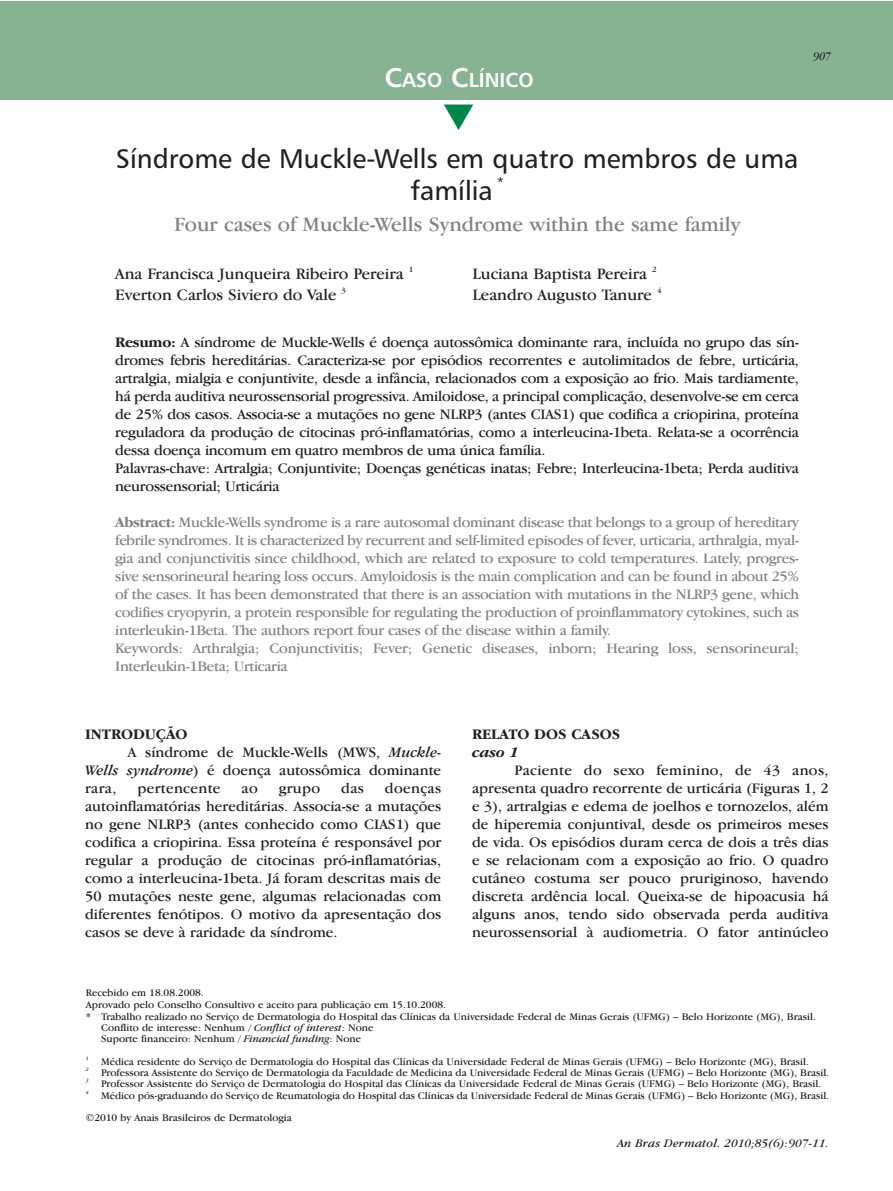
<style>
.page{position:relative;width:893px;height:1191px;background:#fff}
.page>*{position:absolute;margin:0;border:0;box-sizing:border-box;transform-origin:0 0}
.t1{font:27px/31.5px "Humanist 777 BT Roman B";color:#231f20;text-align:center}
.t2{font:21px "Garamond IT Cby BT";color:#808285}
.t3{font:20.25px "Humanist 777 BT Bold B";color:#fff}
.t4{font:16.5px "Garamond IT Cby BT";color:#231f20}
.t5{font:15px/18px "Garamond IT Cby BT";letter-spacing:-.015em;color:#231f20;text-align:justify}
.t6{font:15px/18px "Garamond IT Cby BT";letter-spacing:-.02em;color:#808285}
.t7{font:700 15px "Garamond IT Cby BT";color:#231f20}
.t8{font:15px "Garamond IT Cby BT";letter-spacing:.02em;color:#231f20}
.t9{font:italic 700 15px "Garamond IT Cby BT";color:#231f20}
.t10{font:13.5px "Humanist 777 BT Roman B";color:#231f20}
.t11{font:italic 12px "Garamond IT Cby BT";letter-spacing:.015em;color:#231f20}
.t12{font:italic 12px "Garamond IT Cby BT";letter-spacing:.015em;color:#231f20;scale:.9 1}
.t13{font:10.5px/11.2px "Garamond IT Cby BT";color:#231f20}
.t14{font:8.25px "Garamond IT Cby BT";color:#231f20}
.t15{font:italic 5.25px "Garamond IT Cby BT";color:#231f20}
.t16{font:5.25px "Garamond IT Cby BT";color:#231f20}
.s1{font-size:27px}
.s2{font-weight:700}
.s3{font-style:italic}
</style>
<div class="page">
<div style="left:0;top:1px;width:892px;height:98px;background:#87b392"></div>
<h3 class="t3" style="left:385px;top:71px;width:150px"><span class="s1">C</span>ASO <span class="s1">C</span>LÍNICO</h3>
<p class="t12" style="left:813px;top:52px;width:21px">907</p>
<h1 class="t1" style="left:116px;top:146px;width:684px">Síndrome de Muckle-Wells em quatro membros de uma família</h1>
<p class="t10" style="left:497px;top:177px;width:8px">*</p>
<h2 class="t2" style="left:174px;top:217px;width:568px">Four cases of Muckle-Wells Syndrome within the same family</h2>
<p class="t4" style="left:115px;top:268px;width:290px">Ana Francisca Junqueira Ribeiro Pereira</p>
<p class="t14" style="left:409px;top:266px;width:6px">1</p>
<p class="t4" style="left:472px;top:268px;width:176px">Luciana Baptista Pereira</p>
<p class="t14" style="left:652px;top:266px;width:6px">2</p>
<p class="t4" style="left:115px;top:289px;width:223px">Everton Carlos Siviero do Vale</p>
<p class="t14" style="left:341px;top:287px;width:6px">3</p>
<p class="t4" style="left:472px;top:289px;width:181px">Leandro Augusto Tanure</p>
<p class="t14" style="left:657px;top:287px;width:6px">4</p>
<p class="t5" style="left:115px;top:335px;width:685px;text-align:left"><span class="s2">Resumo:</span> A síndrome de Muckle-Wells é doença autossômica dominante rara, incluída no grupo das sín&shy;dromes febris hereditárias. Caracteriza-se por episódios recorrentes e autolimitados de febre, urticária, artralgia, mialgia e conjuntivite, desde a infância, relacionados com a exposição ao frio. Mais tardiamente, há perda auditiva neurossensorial progressiva. Amiloidose, a principal complicação, desenvolve-se em cerca de 25% dos casos. Associa-se a mutações no gene NLRP3 (antes CIAS1) que codifica a criopirina, proteína reguladora da produção de citocinas pró-inflamatórias, como a interleucina-1beta. Relata-se a ocorrência dessa doença incomum em quatro membros de uma única família.<br>Palavras-chave: Artralgia; Conjuntivite; Doenças genéticas inatas; Febre; Interleucina-1beta; Perda auditiva neurossensorial; Urticária</p>
<p class="t6" style="left:115px;top:515px;width:685px"><span class="s2">Abstract:</span> Muckle-Wells syndrome is a rare autosomal dominant disease that belongs to a group of hereditary febrile syndromes. It is characterized by recurrent and self-limited episodes of fever, urticaria, arthralgia, myal&shy;gia and conjunctivitis since childhood, which are related to exposure to cold temperatures. Lately, progres&shy;sive sensorineural hearing loss occurs. Amyloidosis is the main complication and can be found in about 25% of the cases. It has been demonstrated that there is an association with mutations in the NLRP3 gene, which codifies cryopyrin, a protein responsible for regulating the production of proinflammatory cytokines, such as interleukin-1Beta. The authors report four cases of the disease within a family.<br>Keywords: Arthralgia; Conjunctivitis; Fever; Genetic diseases, inborn; Hearing loss, sensorineural; Interleukin-1Beta; Urticaria</p>
<p class="t7" style="left:85px;top:729px;width:104px">INTRODUÇÃO</p>
<p class="t5" style="left:128px;top:744px;width:315px">A síndrome de Muckle-Wells (MWS, <span class="s3">Muckle-</span></p>
<p class="t5" style="left:85px;top:762px;width:358px"><span class="s3">Wells syndrome</span>) é doença autossômica dominante</p>
<p class="t5" style="left:85px;top:780px;width:33px">rara,</p>
<p class="t8" style="left:138px;top:783px;width:85px">pertencente</p>
<p class="t5" style="left:242px;top:780px;width:18px">ao</p>
<p class="t5" style="left:279px;top:780px;width:43px">grupo</p>
<p class="t5" style="left:341px;top:780px;width:24px">das</p>
<p class="t5" style="left:85px;top:780px;width:358px;text-indent:300px">doenças autoinflamatórias hereditárias. Associa-se a mutações no gene NLRP3 (antes conhecido como CIAS1) que codifica a criopirina. Essa proteína é responsável por regular a produção de citocinas pró-inflamatórias, como a interleucina-1beta. Já foram descritas mais de 50 mutações neste gene, algumas relacionadas com diferentes fenótipos. O motivo da apresentação dos casos se deve à raridade da síndrome.</p>
<p class="t7" style="left:472px;top:729px;width:150px">RELATO DOS CASOS</p>
<p class="t9" style="left:472px;top:746px;width:48px">caso 1</p>
<p class="t5" style="left:472px;top:762px;width:358px;text-indent:43px">Paciente do sexo feminino, de 43 anos, apresenta quadro recorrente de urticária (Figuras 1, 2 e 3), artralgias e edema de joelhos e tornozelos, além de hiperemia conjuntival, desde os primeiros meses de vida. Os episódios duram cerca de dois a três dias e se relacionam com a exposição ao frio. O quadro cutâneo costuma ser pouco pruriginoso, havendo discreta ardência local. Queixa-se de hipoacusia há alguns anos, tendo sido observada perda auditiva neurossensorial à audiometria. O fator antinúcleo</p>
<p class="t13" style="left:86px;top:987px;width:362px;line-height:12.6px">Recebido em 18.08.2008.<br>Aprovado pelo Conselho Consultivo e aceito para publicação em 15.10.2008.</p>
<p class="t13" style="left:101px;top:1011px;width:716px;text-indent:-15px">* Trabalho realizado no Serviço de Dermatologia do Hospital das Clínicas da Universidade Federal de Minas Gerais (UFMG) – Belo Horizonte (MG), Brasil.<br>Conflito de interesse: Nenhum / <span class="s3">Conflict of interest</span>: None<br>Suporte financeiro: Nenhum / <span class="s3">Financial funding</span>: None</p>
<p class="t16" style="left:86px;top:1056px;width:4px">1</p>
<p class="t13" style="left:101px;top:1056px;width:709px">Médica residente do Serviço de Dermatologia do Hospital das Clínicas da Universidade Federal de Minas Gerais (UFMG) – Belo Horizonte (MG), Brasil.</p>
<p class="t15" style="left:86px;top:1067px;width:4px">2</p>
<p class="t13" style="left:101px;top:1067px;width:730px">Professora Assistente do Serviço de Dermatologia da Faculdade de Medicina da Universidade Federal de Minas Gerais (UFMG) – Belo Horizonte (MG), Brasil.</p>
<p class="t15" style="left:86px;top:1078px;width:4px">3</p>
<p class="t13" style="left:101px;top:1079px;width:722px">Professor Assistente do Serviço de Dermatologia do Hospital das Clínicas da Universidade Federal de Minas Gerais (UFMG) – Belo Horizonte (MG), Brasil.</p>
<p class="t15" style="left:86px;top:1090px;width:4px">4</p>
<p class="t13" style="left:86px;top:1084px;width:745px;line-height:22.5px;text-indent:15px">Médico pós-graduando do Serviço de Reumatologia do Hospital das Clínicas da Universidade Federal de Minas Gerais (UFMG) – Belo Horizonte (MG), Brasil. ©2010 by Anais Brasileiros de Dermatologia</p>
<p class="t11" style="left:617px;top:1138px;width:213px">An Bras Dermatol. 2010;85(6):907-11.</p>
</div>
